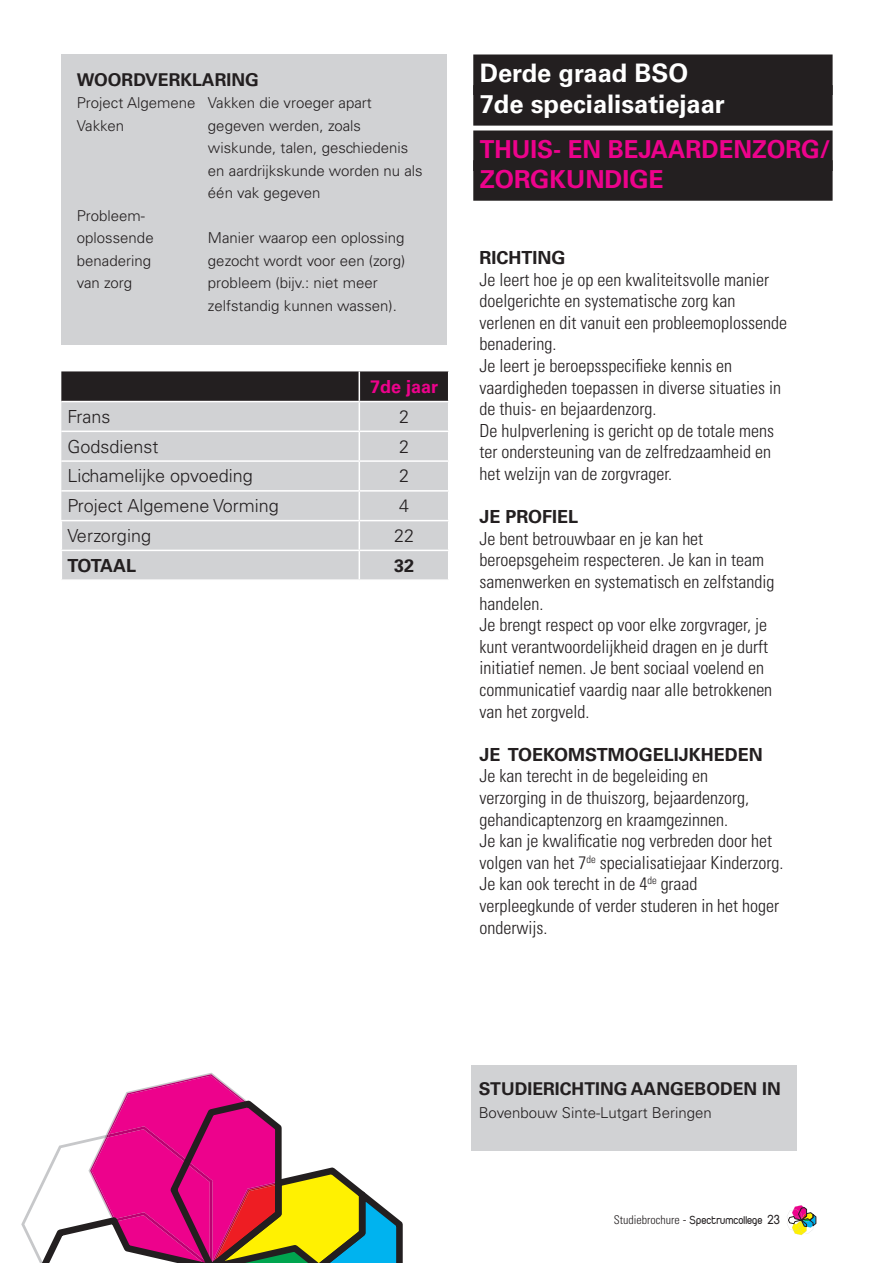
<style>
.page{position:relative;width:893px;height:1263px;background:#fff}
.page>*{position:absolute;margin:0;border:0;box-sizing:border-box;transform-origin:0 0}
.t1{font:700 25.5px/30.6px "Univers LT Std";color:#fff}
.t2{font:700 24.75px/29.7px "Univers LT Std";color:#ed028c}
.t3{font:300 condensed 18px/21.6px "Univers LT Std";color:#231f20}
.t4{font:300 18px "Univers LT Std";color:#231f20}
.t5{font:700 18px "Univers LT Std";color:#231f20}
.t6{font:700 18px "Univers LT Std";color:#ed028c}
.t7{font:700 17.7px "Univers LT Std";color:#231f20}
.t8{font:300 15px/22.5px "Univers LT Std";color:#231f20}
.t9{font:12px "Duepuntozero";color:#231f20}
.s1{font-family:"Univers LT Std";font-weight:300;font-stretch:condensed}
.s2{font-family:"Univers LT Std";font-weight:300;font-stretch:condensed;font-size:13.5px}
.s3{font-size:13.5px}
</style>
<div class="page">
<svg style="left:787px;top:1205px;width:29px;height:30px"></svg>
<svg style="left:21px;top:1073px;width:382px;height:190px"></svg>
<div style="left:473px;top:130px;width:360px;height:41px;background:#231f20"></div>
<div style="left:473px;top:160px;width:360px;height:41px;background:#231f20"></div>
<div style="left:471px;top:1065px;width:326px;height:85px;background:#d1d2d4"></div>
<div style="left:61px;top:54px;width:385px;height:290px;background:#d1d2d4"></div>
<svg style="left:61px;top:371px;width:388px;height:208px;background:#babbbc"></svg>
<div style="left:473px;top:54px;width:360px;height:41px;background:#231f20"></div>
<div style="left:473px;top:85px;width:360px;height:41px;background:#231f20"></div>
<p class="t7" style="left:77px;top:69px;width:183px">WOORDVERKLARING</p>
<p class="t8" style="left:77px;top:92px;width:120px">Project Algemene<br>Vakken</p>
<p class="t8" style="left:208px;top:92px;width:216px">Vakken die vroeger apart gegeven werden, zoals wiskunde, talen, geschiedenis en aardrijkskunde worden nu als één vak gegeven</p>
<p class="t8" style="left:208px;top:227px;width:199px">Manier waarop een oplossing gezocht wordt voor een (zorg) probleem (bijv.: niet meer zelfstandig kunnen wassen).</p>
<p class="t8" style="left:77px;top:204px;width:78px">Probleem&shy;oplossende benadering van zorg</p>
<p class="t6" style="left:370px;top:376px;width:70px">7de jaar</p>
<p class="t4" style="left:67px;top:406px;width:45px">Frans</p>
<p class="t4" style="left:399px;top:406px;width:12px">2</p>
<p class="t4" style="left:67px;top:435px;width:93px">Godsdienst</p>
<p class="t4" style="left:399px;top:435px;width:12px">2</p>
<p class="t4" style="left:67px;top:465px;width:187px">Lichamelijke opvoeding</p>
<p class="t4" style="left:399px;top:465px;width:12px">2</p>
<p class="t4" style="left:67px;top:495px;width:213px">Project Algemene Vorming</p>
<p class="t4" style="left:399px;top:495px;width:12px">4</p>
<p class="t4" style="left:67px;top:525px;width:85px">Verzorging</p>
<p class="t4" style="left:394px;top:525px;width:22px">22</p>
<p class="t5" style="left:67px;top:555px;width:70px">TOTAAL</p>
<p class="t5" style="left:394px;top:555px;width:22px">32</p>
<h1 class="t1" style="left:480px;top:58px;width:247px">Derde graad BSO<br>7de specialisatiejaar</h1>
<h2 class="t2" style="left:480px;top:135px;width:352px">THUIS- EN BEJAARDENZORG/<br>ZORGKUNDIGE</h2>
<p class="t5" style="left:479px;top:247px;width:88px">RICHTING</p>
<p class="t3" style="left:479px;top:268px;width:309px">Je leert hoe je op een kwaliteitsvolle manier doelgerichte en systematische zorg kan verlenen en dit vanuit een probleemoplossende benadering.<br>Je leert je beroepsspecifieke kennis en vaardigheden toepassen in diverse situaties in de thuis- en bejaardenzorg.<br>De hulpverlening is gericht op de totale mens ter ondersteuning van de zelfredzaamheid en het welzijn van de zorgvrager.</p>
<p class="t5" style="left:479px;top:506px;width:100px">JE PROFIEL</p>
<p class="t3" style="left:479px;top:528px;width:296px">Je bent betrouwbaar en je kan het beroepsgeheim respecteren. Je kan in team samenwerken en systematisch en zelfstandig handelen.<br>Je brengt respect op voor elke zorgvrager, je kunt verantwoordelijkheid dragen en je durft initiatief nemen. Je bent sociaal voelend en communicatief vaardig naar alle betrokkenen van het zorgveld.</p>
<p class="t5" style="left:479px;top:744px;width:285px">JE TOEKOMSTMOGELIJKHEDEN</p>
<p class="t3" style="left:479px;top:765px;width:306px">Je kan terecht in de begeleiding en<br>verzorging in de thuiszorg, bejaardenzorg, gehandicaptenzorg en kraamgezinnen.<br>Je kan je kwalificatie nog verbreden door het volgen van het 7<sup>de</sup> specialisatiejaar Kinderzorg.<br>Je kan ook terecht in de 4<sup>de</sup> graad verpleegkunde of verder studeren in het hoger onderwijs.</p>
<p class="t7" style="left:479px;top:1078px;width:303px">STUDIERICHTING AANGEBODEN IN</p>
<p class="t8" style="left:479px;top:1101px;width:234px">Bovenbouw Sinte-Lutgart Beringen</p>
<p class="t9" style="left:614px;top:1213px;width:168px"><span class="s1">Studiebrochure</span> <span class="s2">-</span> Spectrumcollege <span class="s3">23</span></p>
</div>
